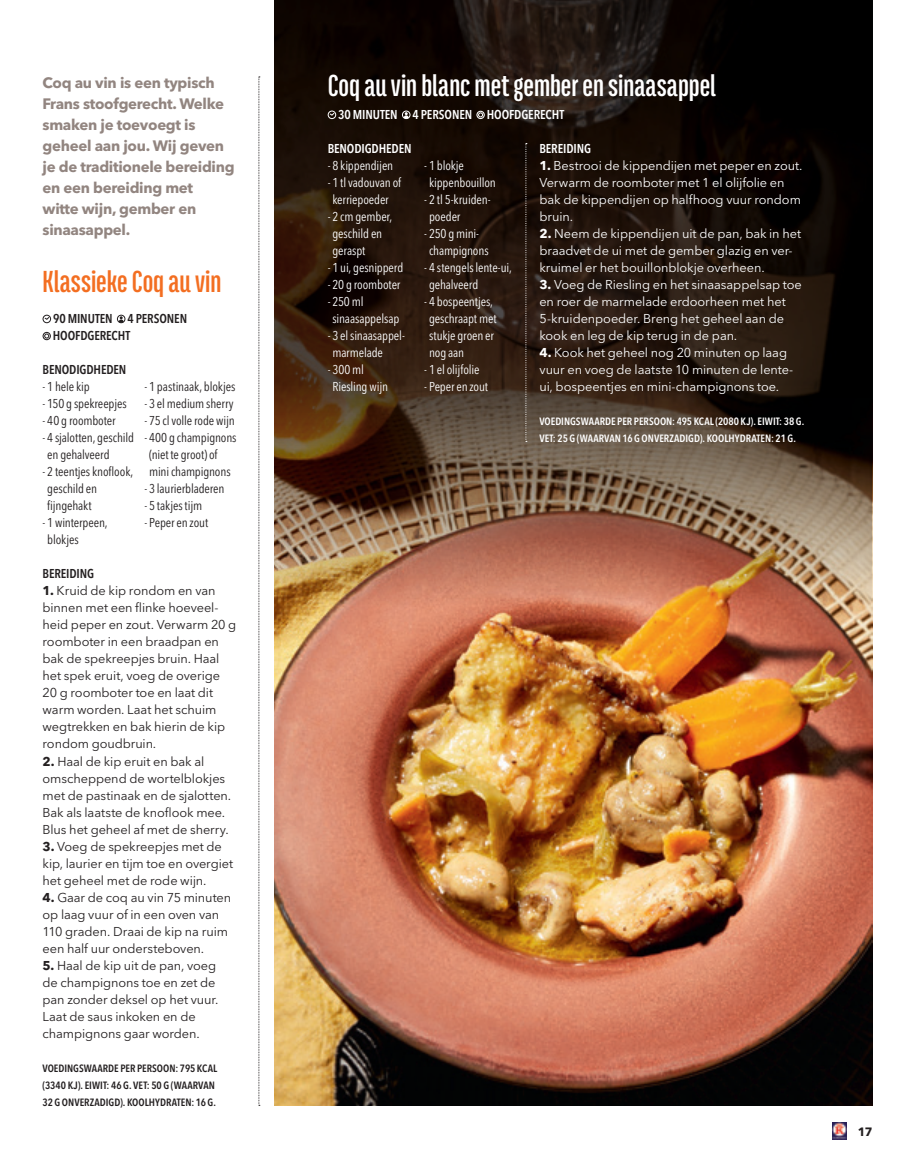
<style>
.page{position:relative;width:915px;height:1161px;background:#fff}
.page>*{position:absolute;margin:0;border:0;box-sizing:border-box;transform-origin:0 0}
.t1{font:700 33px "Titular";letter-spacing:-.005em;color:#fff}
.t2{font:700 33px "Titular";letter-spacing:.005em;color:#f36e21}
.t3{font:700 15px/21px "Avenir Next LT Pro";letter-spacing:-.02em;color:#928580}
.t4{font:12.75px/17px "Avenir Next LT Pro";letter-spacing:-.005em;color:#231f20}
.t5{font:12.75px/17px "Avenir Next LT Pro";letter-spacing:-.005em;color:#fff}
.t6{font:condensed 12.75px/17px "Avenir Next LT Pro";letter-spacing:-.01em;color:#fff}
.t7{font:condensed 12.75px/17px "Avenir Next LT Pro";letter-spacing:-.01em;color:#231f20}
.t8{font:600 condensed 12.75px/17px "Avenir Next LT Pro";letter-spacing:-.01em;color:#231f20}
.t9{font:600 condensed 12.75px "Avenir Next LT Pro";letter-spacing:-.01em;color:#fff}
.t10{font:700 12px "Avenir Next LT Pro";color:#231f20}
.t11{font:600 condensed 10.5px/17px "Avenir Next LT Pro";color:#231f20}
.t12{font:600 condensed 10.5px/17px "Avenir Next LT Pro";color:#fff}
.s1{font-weight:700}
</style>
<div class="page">
<img style="left:274px;top:642px;width:598px;height:464px">
<img style="left:274px;top:0;width:598px;height:642px">
<img style="left:832px;top:1123px;width:14px;height:17px">
<div style="left:43px;top:315px;width:8px;height:8px;border:1px solid #231f20;border-radius:50%"></div>
<svg style="left:44px;top:316px;width:6px;height:4px"></svg>
<div style="left:117px;top:315px;width:8px;height:8px;border:1px solid #231f20;border-radius:50%"></div>
<svg style="left:119px;top:316px;width:5px;height:7px"></svg>
<div style="left:43px;top:332px;width:8px;height:8px;border:1px solid #231f20;border-radius:50%"></div>
<svg style="left:44px;top:334px;width:5px;height:4px"></svg>
<div style="left:327px;top:111px;width:9px;height:8px;border:1px solid #fff;border-radius:50%"></div>
<svg style="left:329px;top:112px;width:6px;height:4px"></svg>
<div style="left:402px;top:111px;width:8px;height:8px;border:1px solid #fff;border-radius:50%"></div>
<svg style="left:403px;top:112px;width:5px;height:7px"></svg>
<div style="left:476px;top:111px;width:8px;height:8px;border:1px solid #fff;border-radius:50%"></div>
<svg style="left:478px;top:112px;width:5px;height:5px"></svg>
<svg style="left:525px;top:143px;width:1px;height:299px"></svg>
<svg style="left:258px;top:77px;width:2px;height:1029px;background:#cbcacb"></svg>
<p class="t3" style="left:43px;top:72px;width:193px">Coq au vin is een typisch<br>Frans stoofgerecht. Welke smaken je toevoegt is geheel aan jou. Wij geven je de traditionele bereiding en een bereiding met<br>witte wijn, gember en sinaasappel.</p>
<h1 class="t2" style="left:43px;top:265px;width:180px">Klassieke Coq au vin</h1>
<p class="t8" style="left:53px;top:310px;width:136px">90 MINUTEN 4 PERSONEN<br>HOOFDGERECHT</p>
<p class="t8" style="left:43px;top:361px;width:85px">BENODIGDHEDEN</p>
<p class="t7" style="left:43px;top:378px;width:49px">- 1 hele kip</p>
<p class="t7" style="left:43px;top:395px;width:86px">- 150 g spekreepjes</p>
<p class="t7" style="left:43px;top:412px;width:74px">- 40 g roomboter</p>
<p class="t7" style="left:47px;top:429px;width:88px;text-indent:-5px">- 4 sjalotten, geschild en gehalveerd</p>
<p class="t7" style="left:47px;top:463px;width:87px;text-indent:-5px">- 2 teentjes knoflook, geschild en fijngehakt</p>
<p class="t7" style="left:47px;top:514px;width:62px;text-indent:-5px">- 1 winterpeen, blokjes</p>
<p class="t7" style="left:144px;top:378px;width:92px">- 1 pastinaak, blokjes</p>
<p class="t7" style="left:144px;top:395px;width:91px">- 3 el medium sherry</p>
<p class="t7" style="left:144px;top:412px;width:92px">- 75 cl volle rode wijn</p>
<p class="t7" style="left:149px;top:429px;width:89px;text-indent:-5px">- 400 g champignons (niet te groot) of mini champignons</p>
<p class="t7" style="left:144px;top:480px;width:81px">- 3 laurierbladeren</p>
<p class="t7" style="left:144px;top:497px;width:59px">- 5 takjes tijm</p>
<p class="t7" style="left:144px;top:514px;width:65px">- Peper en zout</p>
<p class="t8" style="left:43px;top:565px;width:53px">BEREIDING</p>
<p class="t4" style="left:43px;top:582px;width:195px"><span class="s1">1.</span> Kruid de kip rondom en van binnen met een flinke hoeveel&shy;heid peper en zout. Verwarm 20 g roomboter in een braadpan en bak de spekreepjes bruin. Haal het spek eruit, voeg de overige<br>20 g roomboter toe en laat dit warm worden. Laat het schuim wegtrekken en bak hierin de kip rondom goudbruin.</p>
<p class="t4" style="left:43px;top:752px;width:190px"><span class="s1">2.</span> Haal de kip eruit en bak al omscheppend de wortelblokjes met de pastinaak en de sjalotten.<br>Bak als laatste de knoflook mee.<br>Blus het geheel af met de sherry.</p>
<p class="t4" style="left:43px;top:837px;width:192px"><span class="s1">3.</span> Voeg de spekreepjes met de kip, laurier en tijm toe en overgiet het geheel met de rode wijn.</p>
<p class="t4" style="left:43px;top:888px;width:190px"><span class="s1">4.</span> Gaar de coq au vin 75 minuten op laag vuur of in een oven van<br>110 graden. Draai de kip na ruim een half uur ondersteboven.</p>
<p class="t4" style="left:43px;top:957px;width:177px"><span class="s1">5.</span> Haal de kip uit de pan, voeg de champignons toe en zet de pan zonder deksel op het vuur.<br>Laat de saus inkoken en de champignons gaar worden.</p>
<p class="t11" style="left:43px;top:1059px;width:176px">VOEDINGSWAARDE PER PERSOON: 795 KCAL (3340 KJ). EIWIT: 46 G. VET: 50 G (WAARVAN<br>32 G ONVERZADIGD). KOOLHYDRATEN: 16 G.</p>
<h1 class="t1" style="left:327px;top:69px;width:389px">Coq au vin blanc met gember en sinaasappel</h1>
<p class="t9" style="left:338px;top:107px;width:227px">30 MINUTEN 4 PERSONEN HOOFDGERECHT</p>
<p class="t9" style="left:539px;top:141px;width:53px">BEREIDING</p>
<p class="t5" style="left:539px;top:157px;width:264px"><span class="s1">1.</span> Bestrooi de kippendijen met peper en zout.<br>Verwarm de roomboter met 1 el olijfolie en bak de kippendijen op halfhoog vuur rondom bruin.</p>
<p class="t5" style="left:539px;top:225px;width:263px"><span class="s1">2.</span> Neem de kippendijen uit de pan, bak in het braadvet de ui met de gember glazig en ver&shy;kruimel er het bouillonblokje overheen.</p>
<p class="t5" style="left:539px;top:276px;width:264px"><span class="s1">3.</span> Voeg de Riesling en het sinaasappelsap toe en roer de marmelade erdoorheen met het 5-kruidenpoeder. Breng het geheel aan de kook en leg de kip terug in de pan.</p>
<p class="t5" style="left:539px;top:344px;width:255px"><span class="s1">4.</span> Kook het geheel nog 20 minuten op laag vuur en voeg de laatste 10 minuten de lente&shy;ui, bospeentjes en mini-champignons toe.</p>
<p class="t12" style="left:539px;top:413px;width:266px">VOEDINGSWAARDE PER PERSOON: 495 KCAL (2080 KJ). EIWIT: 38 G.<br>VET: 25 G (WAARVAN 16 G ONVERZADIGD). KOOLHYDRATEN: 21 G.</p>
<p class="t9" style="left:327px;top:141px;width:85px">BENODIGDHEDEN</p>
<p class="t6" style="left:327px;top:157px;width:67px">- 8 kippendijen</p>
<p class="t6" style="left:332px;top:174px;width:70px;text-indent:-5px">- 1 tl vadouvan of kerriepoeder</p>
<p class="t6" style="left:332px;top:208px;width:61px;text-indent:-5px">- 2 cm gember, geschild en geraspt</p>
<p class="t6" style="left:327px;top:259px;width:77px">- 1 ui, gesnipperd</p>
<p class="t6" style="left:327px;top:276px;width:74px">- 20 g roomboter</p>
<p class="t6" style="left:332px;top:293px;width:68px;text-indent:-5px">- 250 ml sinaasappelsap</p>
<p class="t6" style="left:332px;top:327px;width:74px;text-indent:-5px">- 3 el sinaasappel&shy;marmelade</p>
<p class="t6" style="left:332px;top:361px;width:57px;text-indent:-5px">- 300 ml<br>Riesling wijn</p>
<p class="t6" style="left:429px;top:157px;width:68px;text-indent:-5px">- 1 blokje kippenbouillon</p>
<p class="t6" style="left:429px;top:191px;width:63px;text-indent:-5px">- 2 tl 5-kruiden&shy;poeder</p>
<p class="t6" style="left:429px;top:225px;width:61px;text-indent:-5px">- 250 g mini&shy;champignons</p>
<p class="t6" style="left:429px;top:259px;width:84px;text-indent:-5px">- 4 stengels lente-ui, gehalveerd</p>
<p class="t6" style="left:429px;top:293px;width:69px;text-indent:-5px">- 4 bospeentjes, geschraapt met stukje groen er nog aan</p>
<p class="t6" style="left:424px;top:361px;width:57px">- 1 el olijfolie</p>
<p class="t6" style="left:424px;top:378px;width:65px">- Peper en zout</p>
<p class="t10" style="left:857px;top:1124px;width:16px">17</p>
</div>
